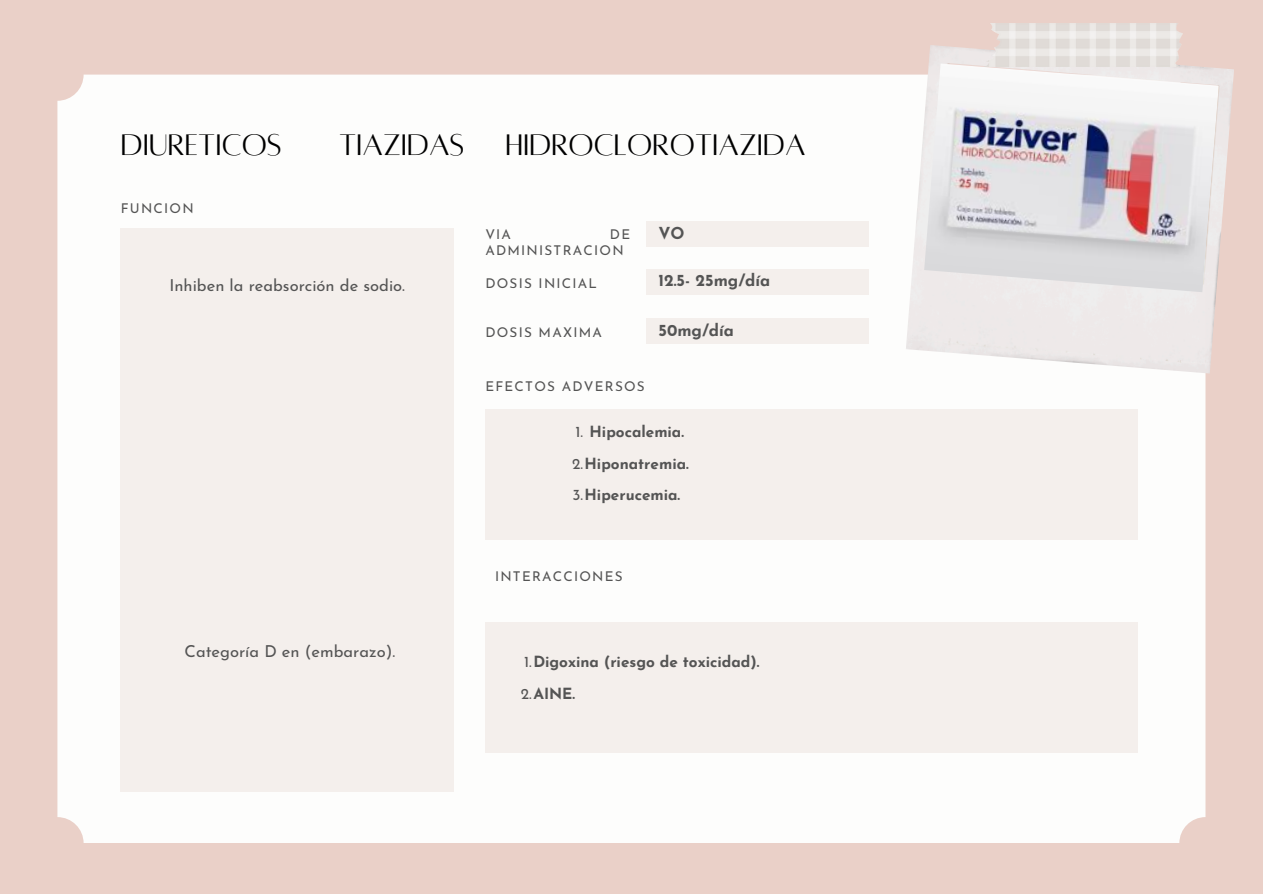
<style>
.page{position:relative;width:1263px;height:894px;background:#fff}
.page>*{position:absolute;margin:0;border:0;box-sizing:border-box;transform-origin:0 0}
.t1{font:32.85px "Alta regular";color:#000}
.t2{font:16.5px "Josefin Sans";color:#545454}
.t3{font:700 16.5px "Josefin Sans";color:#545454}
.t4{font:700 15.45px "Josefin Sans";color:#545454}
.t5{font:13.5px/15.8px "Josefin Sans";letter-spacing:.09em;color:#545454}
.s1{font-weight:400}
</style>
<div class="page">
<div style="left:0;top:0;width:1263px;height:893px;background:#ead0c8"></div>
<div style="left:57px;top:75px;width:1148px;height:768px;background:#fdfdfc;border-radius:26px"></div>
<div style="left:121px;top:228px;width:333px;height:563px;background:#f4efec"></div>
<div style="left:485px;top:409px;width:653px;height:130px;background:#f4efec"></div>
<div style="left:647px;top:221px;width:222px;height:26px;background:#f4efec"></div>
<div style="left:647px;top:269px;width:222px;height:25px;background:#f4efec"></div>
<div style="left:647px;top:318px;width:222px;height:25px;background:#f4efec"></div>
<img style="left:906px;top:45px;width:328px;height:328px">
<img style="left:924px;top:63px;width:295px;height:229px">
<img style="left:984px;top:24px;width:198px;height:42px">
<div style="left:485px;top:622px;width:653px;height:130px;background:#f4efec"></div>
<h1 class="t1" style="left:121px;top:129px;width:162px">DIURETICOS</h1>
<h1 class="t1" style="left:339px;top:129px;width:468px">TIAZIDAS HIDROCLOROTIAZIDA</h1>
<p class="t5" style="left:121px;top:201px;width:74px">FUNCION</p>
<p class="t2" style="left:169px;top:278px;width:237px">Inhiben la reabsorción de sodio.</p>
<p class="t2" style="left:185px;top:644px;width:212px">Categoría D en (embarazo).</p>
<h4 class="t5" style="left:485px;top:228px;width:27px">VIA</h4>
<h4 class="t5" style="left:485px;top:228px;width:146px;text-indent:125px">DE<br>ADMINISTRACION</h4>
<h4 class="t5" style="left:485px;top:277px;width:113px">DOSIS INICIAL</h4>
<p class="t5" style="left:485px;top:326px;width:118px">DOSIS MAXIMA</p>
<p class="t3" style="left:658px;top:227px;width:28px">VO</p>
<p class="t3" style="left:658px;top:273px;width:113px">12.5- 25mg/día</p>
<p class="t3" style="left:658px;top:323px;width:77px">50mg/día</p>
<p class="t5" style="left:485px;top:379px;width:161px">EFECTOS ADVERSOS</p>
<p class="t4" style="left:575px;top:425px;width:110px"><span class="s1">1.</span> Hipocalemia.</p>
<p class="t4" style="left:572px;top:457px;width:118px"><span class="s1">2.</span>Hiponatremia.</p>
<p class="t4" style="left:572px;top:488px;width:109px"><span class="s1">3.</span>Hiperucemia.</p>
<p class="t5" style="left:495px;top:569px;width:129px">INTERACCIONES</p>
<p class="t4" style="left:524px;top:655px;width:237px"><span class="s1">1.</span>Digoxina (riesgo de toxicidad).</p>
<p class="t4" style="left:521px;top:687px;width:56px"><span class="s1">2.</span>AINE.</p>
</div>
